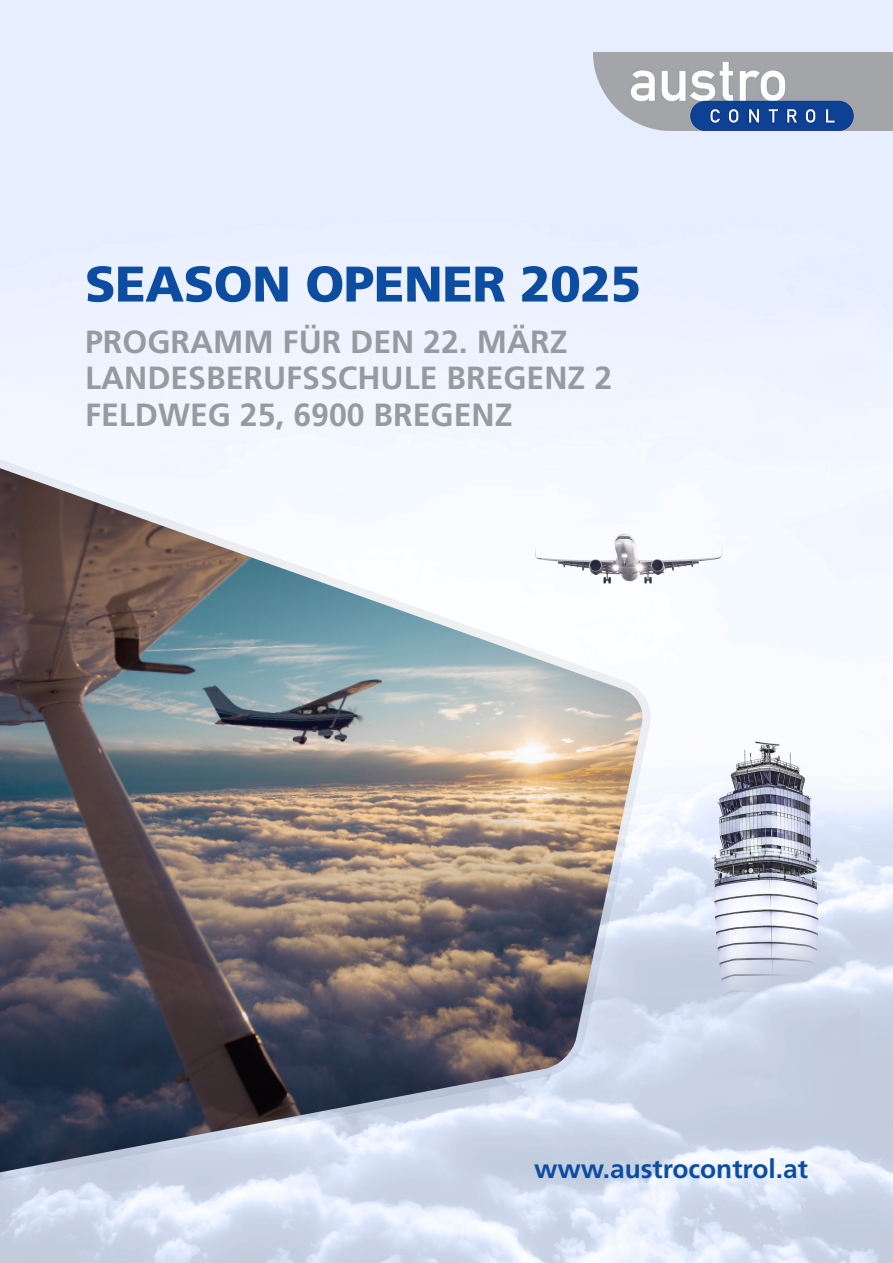
<style>
.page{position:relative;width:893px;height:1263px;background:#fff}
.page>*{position:absolute;margin:0;border:0;box-sizing:border-box;transform-origin:0 0}
.t1{font:50.1px "Frutiger LT 75 Blk";letter-spacing:-.01em;color:#0d4da1}
.t2{font:32.1px "Frutiger LT 65 Bd";color:#959ca1}
.t3{font:26.25px "Frutiger LT 65 Bd";color:#0d4da1}
</style>
<div class="page">
<img style="left:0;top:0;width:893px;height:1263px">
<img style="left:593px;top:52px;width:300px;height:79px">
<img style="left:0;top:390px;width:659px;height:791px">
<p class="t1" style="left:85px;top:254px;width:557px">SEASON OPENER 2025</p>
<p class="t2" style="left:85px;top:323px;width:484px">PROGRAMM FÜR DEN 22. MÄRZ</p>
<p class="t2" style="left:85px;top:359px;width:529px">LANDESBERUFSSCHULE BREGENZ 2</p>
<p class="t2" style="left:85px;top:396px;width:429px">FELDWEG 25, 6900 BREGENZ</p>
<p class="t3" style="left:534px;top:1153px;width:275px">www.austrocontrol.at</p>
</div>
